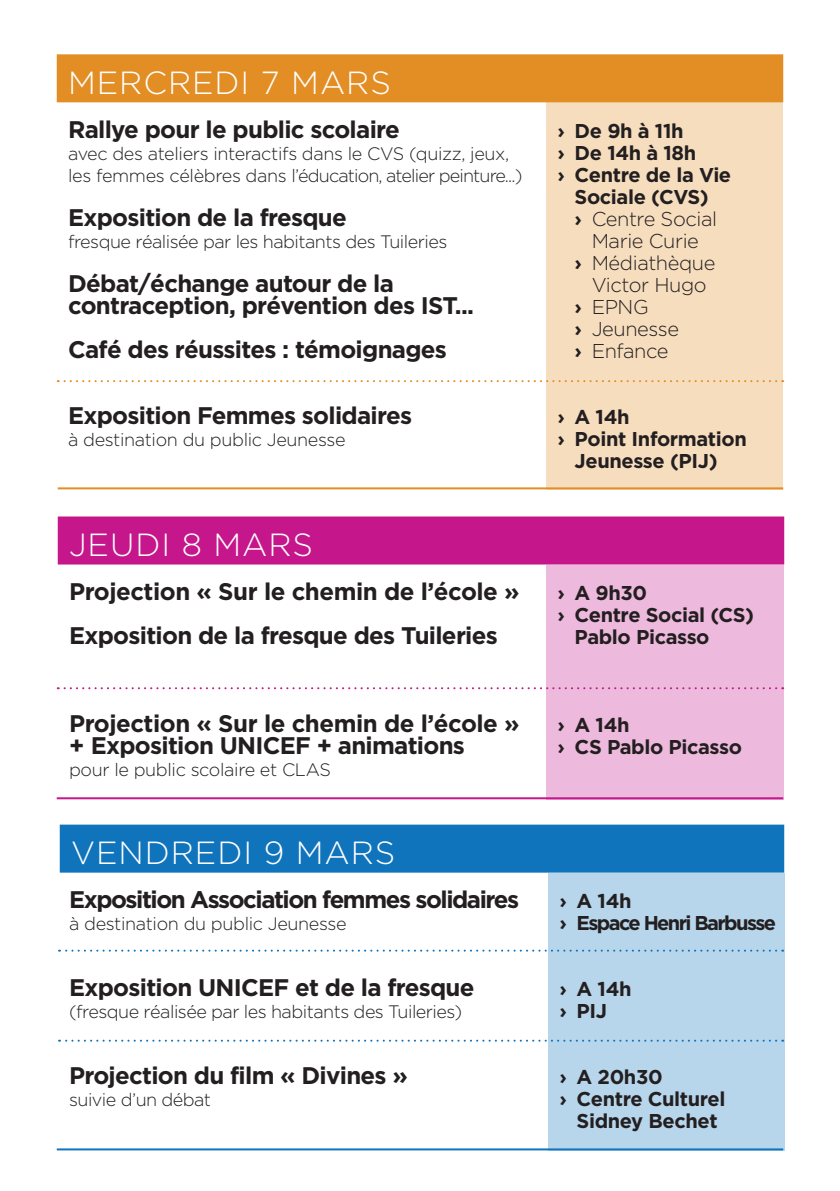
<style>
.page{position:relative;width:840px;height:1191px;background:#fff}
.page>*{position:absolute;margin:0;border:0;box-sizing:border-box;transform-origin:0 0}
.t1{font:300 32px "Gotham";letter-spacing:.03em;color:#fff}
.t2{font:700 24px/22px "Gotham";letter-spacing:-.03em;color:#231f20}
.t3{font:700 24px "Gotham";letter-spacing:-.06em;color:#231f20}
.t4{font:700 20px/22px "Gotham";letter-spacing:-.02em;color:#231f20}
.t5{font:300 20px "Gotham";letter-spacing:-.02em;color:#231f20}
.t6{font:700 20px/22px "Gotham";letter-spacing:-.08em;color:#231f20}
.t7{font:300 18px/22px "Gotham";letter-spacing:-.03em;color:#231f20}
.s1{font-weight:700}
</style>
<div class="page">
<div style="left:57px;top:54px;width:725px;height:48px;background:#e28e25"></div>
<div style="left:60px;top:824px;width:723px;height:48px;background:#1074bc"></div>
<div style="left:58px;top:516px;width:725px;height:48px;background:#c5168c"></div>
<div style="left:546px;top:102px;width:236px;height:388px;background:#f6ddbe"></div>
<div style="left:546px;top:565px;width:237px;height:234px;background:#edb9dc"></div>
<div style="left:548px;top:872px;width:236px;height:278px;background:#b7d5eb"></div>
<hr style="left:58px;top:487px;width:724px;height:2px;background:#e28e25">
<svg style="left:58px;top:380px;width:713px;height:2px"></svg>
<svg style="left:58px;top:687px;width:713px;height:2px"></svg>
<svg style="left:59px;top:949px;width:712px;height:2px"></svg>
<svg style="left:59px;top:1039px;width:712px;height:2px"></svg>
<hr style="left:57px;top:797px;width:725px;height:2px;background:#c5168c">
<hr style="left:57px;top:1148px;width:725px;height:2px;background:#1074bc">
<h1 class="t1" style="left:68px;top:65px;width:324px">MERCREDI 7 MARS</h1>
<p class="t2" style="left:68px;top:118px;width:333px">Rallye pour le public scolaire</p>
<p class="t7" style="left:68px;top:142px;width:455px">avec des ateliers interactifs dans le CVS (quizz, jeux, les femmes célèbres dans l’éducation, atelier peinture...)</p>
<p class="t2" style="left:68px;top:206px;width:280px">Exposition de la fresque</p>
<p class="t7" style="left:68px;top:230px;width:380px">fresque réalisée par les habitants des Tuileries</p>
<p class="t2" style="left:68px;top:272px;width:407px">Débat/échange autour de la contraception, prévention des IST...</p>
<p class="t2" style="left:68px;top:338px;width:380px">Café des réussites : témoignages</p>
<p class="t2" style="left:68px;top:404px;width:345px">Exposition Femmes solidaires</p>
<p class="t7" style="left:68px;top:428px;width:279px">à destination du public Jeunesse</p>
<h1 class="t1" style="left:69px;top:527px;width:245px">JEUDI 8 MARS</h1>
<p class="t2" style="left:69px;top:569px;width:452px;line-height:44px">Projection « Sur le chemin de l’école »<br>Exposition de la fresque des Tuileries</p>
<p class="t2" style="left:69px;top:712px;width:452px">Projection « Sur le chemin de l’école » + Exposition UNICEF + animations</p>
<p class="t7" style="left:69px;top:758px;width:263px">pour le public scolaire et CLAS</p>
<h1 class="t1" style="left:71px;top:835px;width:325px">VENDREDI 9 MARS</h1>
<p class="t3" style="left:69px;top:886px;width:451px">Exposition Association femmes solidaires</p>
<p class="t7" style="left:69px;top:912px;width:279px">à destination du public Jeunesse</p>
<p class="t2" style="left:69px;top:976px;width:407px">Exposition UNICEF et de la fresque</p>
<p class="t7" style="left:69px;top:1000px;width:394px">(fresque réalisée par les habitants des Tuileries)</p>
<p class="t2" style="left:69px;top:1064px;width:340px">Projection du film « Divines »</p>
<p class="t7" style="left:69px;top:1088px;width:143px">suivie d’un débat</p>
<p class="t4" style="left:557px;top:119px;width:127px">› De 9h à 11h</p>
<p class="t4" style="left:557px;top:141px;width:140px">› De 14h à 18h</p>
<p class="t4" style="left:557px;top:163px;width:175px">› Centre de la Vie</p>
<p class="t4" style="left:574px;top:185px;width:136px">Sociale (CVS)</p>
<p class="t5" style="left:574px;top:208px;width:144px"><span class="s1">›</span> Centre Social</p>
<p class="t5" style="left:591px;top:230px;width:109px">Marie Curie</p>
<p class="t5" style="left:574px;top:252px;width:142px"><span class="s1">›</span> Médiathèque</p>
<p class="t5" style="left:591px;top:274px;width:116px">Victor Hugo</p>
<p class="t5" style="left:574px;top:296px;width:76px"><span class="s1">›</span> EPNG</p>
<p class="t5" style="left:574px;top:318px;width:106px"><span class="s1">›</span> Jeunesse</p>
<p class="t5" style="left:574px;top:340px;width:95px"><span class="s1">›</span> Enfance</p>
<p class="t4" style="left:557px;top:405px;width:73px">› A 14h</p>
<p class="t4" style="left:557px;top:427px;width:191px">› Point Information</p>
<p class="t4" style="left:574px;top:449px;width:144px">Jeunesse (PIJ)</p>
<p class="t4" style="left:557px;top:581px;width:91px">› A 9h30</p>
<p class="t4" style="left:557px;top:603px;width:198px">› Centre Social (CS)</p>
<p class="t4" style="left:574px;top:625px;width:136px">Pablo Picasso</p>
<p class="t4" style="left:557px;top:713px;width:186px">› A 14h<br>› CS Pablo Picasso</p>
<p class="t6" style="left:559px;top:889px;width:218px">› A 14h<br>› Espace Henri Barbusse</p>
<p class="t4" style="left:559px;top:977px;width:73px">› A 14h › PIJ</p>
<p class="t4" style="left:559px;top:1065px;width:104px">› A 20h30</p>
<p class="t4" style="left:559px;top:1087px;width:167px">› Centre Culturel</p>
<p class="t4" style="left:576px;top:1109px;width:142px">Sidney Bechet</p>
</div>
